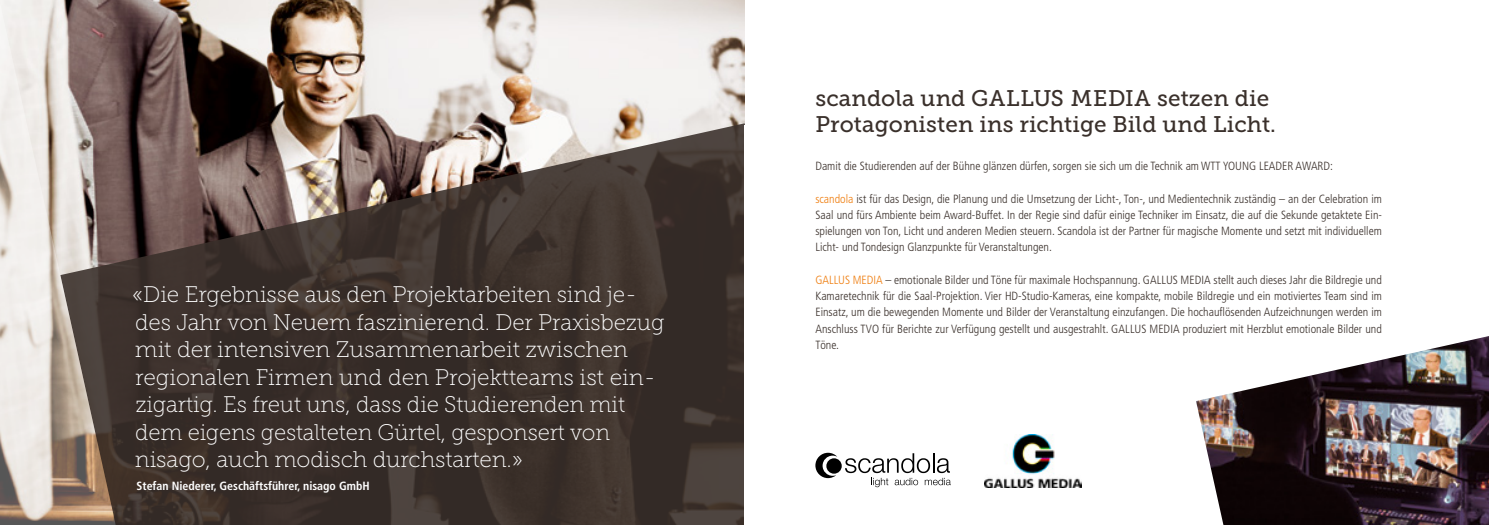
<style>
.page{position:relative;width:1489px;height:525px;background:#fff}
.page>*{position:absolute;margin:0;border:0;box-sizing:border-box;transform-origin:0 0}
.t1{font:22.5px/27.5px "Museo Slab 100";letter-spacing:-.005em;color:#fff}
.t2{font:22.5px/26.2px "Museo Slab 500";letter-spacing:.005em;color:#3a302b}
.t3{font:300 condensed 11.88px/16.2px "Frutiger";color:#3a302b;text-align:justify}
.t4{font:700 condensed 11.88px "Frutiger";color:#fff}
.s1{color:#ef7c0c}
</style>
<div class="page">
<img style="left:121px;top:0;width:623px;height:123px">
<svg style="left:121px;top:123px;width:624px;height:401px;background:#4a3e39"></svg>
<svg style="left:0;top:0;width:121px;height:524px;background:#b4a8a1"></svg>
<div style="left:744px;top:126px;width:137px;height:398px;background:#fff"></div>
<svg style="left:815px;top:452px;width:135px;height:35px"></svg>
<img style="left:984px;top:434px;width:97px;height:53px">
<img style="left:1196px;top:336px;width:292px;height:188px">
<p class="t1" style="left:132px;top:281px;width:533px">«Die Ergebnisse aus den Projektarbeiten sind je&shy;des Jahr von Neuem faszinierend. Der Praxisbezug mit der intensiven Zusammenarbeit zwischen regionalen Firmen und den Projektteams ist ein&shy;zigartig. Es freut uns, dass die Studierenden mit dem eigens gestalteten Gürtel, gesponsert von nisago, auch modisch durchstarten.»</p>
<p class="t4" style="left:137px;top:478px;width:234px">Stefan Niederer, Geschäftsführer, nisago GmbH</p>
<h1 class="t2" style="left:815px;top:85px;width:462px">scandola und GALLUS MEDIA setzen die<br>Protagonisten ins richtige Bild und Licht.</h1>
<p class="t3" style="left:815px;top:158px;width:519px">Damit die Studierenden auf der Bühne glänzen dürfen, sorgen sie sich um die Technik am WTT YOUNG LEADER AWARD:</p>
<p class="t3" style="left:815px;top:190px;width:568px"><span class="s1">scandola</span> ist für das Design, die Planung und die Umsetzung der Licht-, Ton-, und Medientechnik zuständig – an der Celebration im Saal und fürs Ambiente beim Award-Buffet. In der Regie sind dafür einige Techniker im Einsatz, die auf die Sekunde getaktete Ein&shy;spielungen von Ton, Licht und anderen Medien steuern. Scandola ist der Partner für magische Momente und setzt mit individuellem Licht- und Tondesign Glanzpunkte für Veranstaltungen.</p>
<p class="t3" style="left:815px;top:272px;width:568px"><span class="s1">GALLUS MEDIA</span> – emotionale Bilder und Töne für maximale Hochspannung. GALLUS MEDIA stellt auch dieses Jahr die Bildregie und Kamaretechnik für die Saal-Projektion. Vier HD-Studio-Kameras, eine kompakte, mobile Bildregie und ein motiviertes Team sind im Einsatz, um die bewegenden Momente und Bilder der Veranstaltung einzufangen. Die hochauflösenden Aufzeichnungen werden im Anschluss TVO für Berichte zur Verfügung gestellt und ausgestrahlt. GALLUS MEDIA produziert mit Herzblut emotionale Bilder und Töne.</p>
</div>
